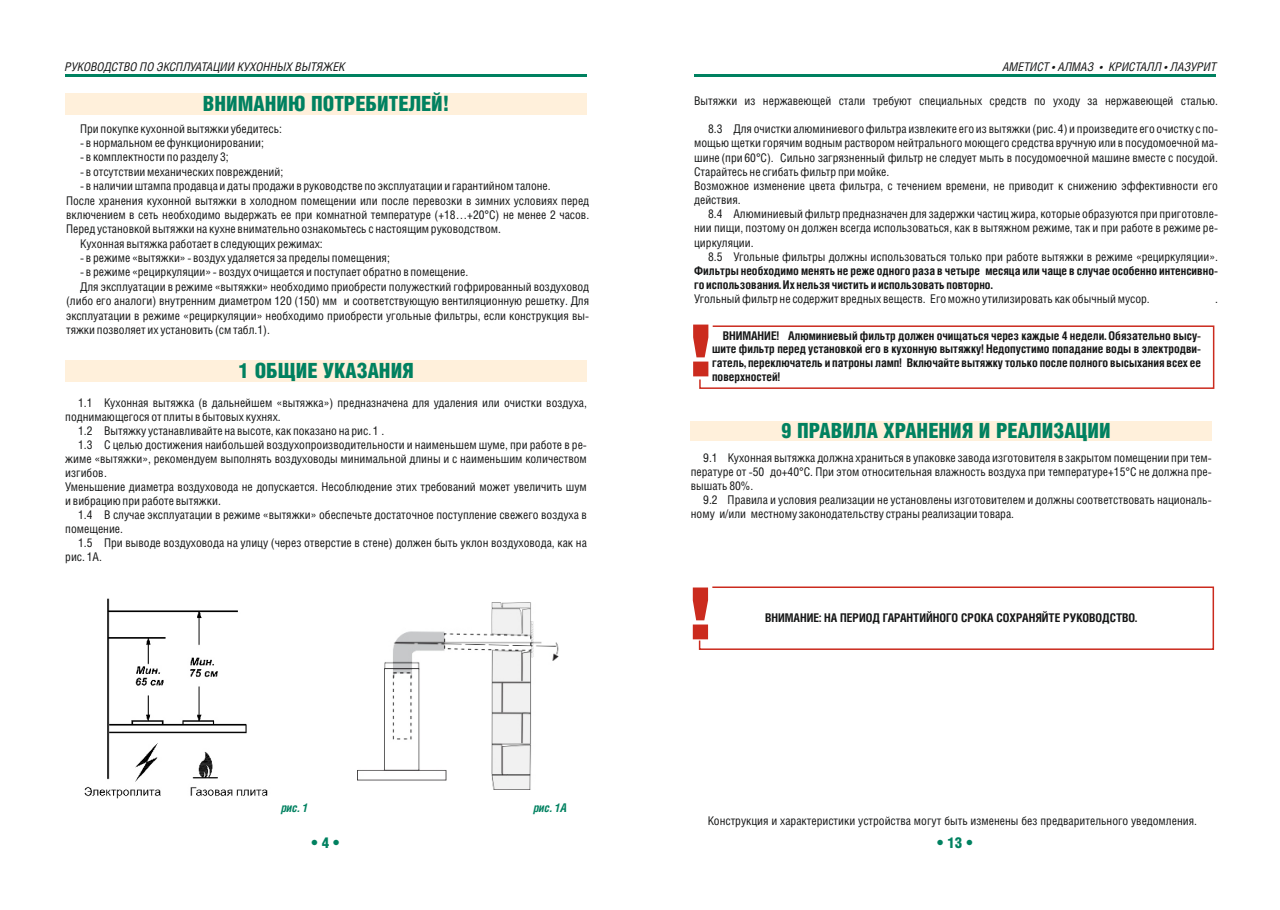
<style>
.page{position:relative;width:1280px;height:910px;background:#fff}
.page>*{position:absolute;margin:0;border:0;box-sizing:border-box;transform-origin:0 0}
.t1{font:72px "Helios Black C";color:#cb2b1e}
.t2{font:21px "Helios Cond Black C";color:#008160}
.t3{font:15px "Helios Cond Black C";color:#008160}
.t4{font:12px/14.2px "Helios Cond C";color:#151616}
.t5{font:700 12px/13.8px "Helios Cond C";color:#151616}
.t6{font:italic 12px "Helios Cond C";color:#151616}
.t7{font:italic 700 12px "Helios Cond C";color:#008160}
.s1{color:#fff}
</style>
<div class="page">
<hr style="left:65px;top:74px;width:521px;height:3px;background:#008160">
<hr style="left:694px;top:74px;width:522px;height:3px;background:#008160">
<div style="left:65px;top:93px;width:521px;height:21px;background:#fff0db"></div>
<div style="left:65px;top:361px;width:521px;height:21px;background:#fff0db"></div>
<img style="left:84px;top:598px;width:184px;height:201px">
<img style="left:358px;top:602px;width:200px;height:188px">
<div style="left:691px;top:421px;width:521px;height:19px;background:#fff0db"></div>
<svg style="left:698px;top:586px;width:517px;height:64px"></svg>
<svg style="left:699px;top:325px;width:516px;height:64px"></svg>
<p class="t6" style="left:65px;top:61px;width:282px">РУКОВОДСТВО ПО ЭКСПЛУАТАЦИИ КУХОННЫХ ВЫТЯЖЕК</p>
<h2 class="t2" style="left:203px;top:94px;width:248px">ВНИМАНИЮ ПОТРЕБИТЕЛЕЙ!</h2>
<p class="t4" style="left:80px;top:122px;width:203px">При покупке кухонной вытяжки убедитесь:</p>
<p class="t4" style="left:80px;top:136px;width:185px">- в нормальном ее функционировании;</p>
<p class="t4" style="left:80px;top:151px;width:150px">- в комплектности по разделу 3;</p>
<p class="t4" style="left:80px;top:165px;width:205px">- в отсутствии механических повреждений;</p>
<p class="t4" style="left:80px;top:180px;width:472px">- в наличии штампа продавца и даты продажи в руководстве по эксплуатации и гарантийном талоне.</p>
<p class="t4" style="left:66px;top:194px;width:525px">После хранения кухонной вытяжки в холодном помещении или после перевозки в зимних условиях перед</p>
<p class="t4" style="left:66px;top:208px;width:525px">включением в сеть необходимо выдержать ее при комнатной температуре (+18…+20°C) не менее 2 чаcов.</p>
<p class="t4" style="left:66px;top:223px;width:436px">Перед установкой вытяжки на кухне внимательно ознакомьтесь с настоящимруководством.</p>
<p class="t4" style="left:80px;top:237px;width:244px">Кухонная вытяжка работает в следующих режимах:</p>
<p class="t4" style="left:80px;top:251px;width:311px">- в режиме «вытяжки» - воздух удаляется за пределы помещения;</p>
<p class="t4" style="left:80px;top:266px;width:390px">- в режиме «рециркуляции» - воздух очищается и поступает обратно в помещение.</p>
<p class="t4" style="left:80px;top:280px;width:511px">Для эксплуатации в режиме «вытяжки» необходимо приобрести полужесткий гофрированный воздуховод</p>
<p class="t4" style="left:66px;top:295px;width:525px">(либо его аналоги) внутренним диаметром 120 (150) мм и соответствующую вентиляционную решетку. Для</p>
<p class="t4" style="left:66px;top:309px;width:525px">эксплуатации в режиме «рециркуляции» необходимо приобрести угольные фильтры, если конструкция вы-</p>
<p class="t4" style="left:66px;top:323px;width:205px">тяжки позволяет их установить (см табл.1).</p>
<h2 class="t2" style="left:239px;top:361px;width:177px">1 ОБЩИЕ УКАЗАНИЯ</h2>
<p class="t4" style="left:78px;top:397px;width:510px">1.1 Кухонная вытяжка (в дальнейшем «вытяжка») предназначена для удаления или очистки воздуха,</p>
<p class="t4" style="left:65px;top:411px;width:217px">поднимающегося от плиты в бытовых кухнях.</p>
<p class="t4" style="left:78px;top:425px;width:308px">1.2 Вытяжку устанавливайте на высоте, как показано на рис. 1 .</p>
<p class="t4" style="left:78px;top:439px;width:510px">1.3 С целью достижения наибольшей воздухопроизводительности и наименьшем шуме, при работе в ре-</p>
<p class="t4" style="left:65px;top:453px;width:523px">жиме «вытяжки», рекомендуем выполнять воздуховоды минимальной длины и с наименьшим количеством</p>
<p class="t4" style="left:65px;top:467px;width:43px">изгибов.</p>
<p class="t4" style="left:65px;top:481px;width:523px">Уменьшение диаметра воздуховода не допускается. Несоблюдение этих требований может увеличить шум</p>
<p class="t4" style="left:65px;top:495px;width:157px">и вибрацию при работе вытяжки.</p>
<p class="t4" style="left:78px;top:508px;width:510px">1.4 В случае эксплуатации в режиме «вытяжки» обеспечьте достаточное поступление свежего воздуха в</p>
<p class="t4" style="left:65px;top:522px;width:59px">помещение.</p>
<p class="t4" style="left:78px;top:536px;width:510px">1.5 При выводе воздуховода на улицу (через отверстие в стене) должен быть уклон воздуховода, как на</p>
<p class="t4" style="left:65px;top:550px;width:43px">рис. 1А. <span class="s1">.</span></p>
<p class="t7" style="left:281px;top:803px;width:29px">рис. 1</p>
<p class="t7" style="left:533px;top:802px;width:35px">рис. 1А</p>
<p class="t6" style="left:1003px;top:61px;width:215px">АМЕТИСТ • АЛМАЗ • КРИСТАЛЛ • ЛАЗУРИТ</p>
<p class="t4" style="left:694px;top:94px;width:525px">Вытяжки из нержавеющей стали требуют специальных средств по уходу за нержавеющей сталью.</p>
<p class="t4" style="left:694px;top:122px;width:525px;text-indent:14px">8.3 Для очистки алюминиевого фильтра извлеките его из вытяжки (рис. 4) и произведите его очистку с по&shy;мощью щетки горячим водным раствором нейтрального моющего средства вручную или в посудомоечной ма&shy;шине (при 60°С). Сильно загрязненный фильтр не следует мыть в посудомоечной машине вместе с посудой.<br>Старайтесь не сгибать фильтр при мойке.<br>Возможное изменение цвета фильтра, с течением времени, не приводит к снижению эффективности его действия.</p>
<p class="t4" style="left:694px;top:207px;width:525px;text-align:justify;text-indent:14px">8.4 Алюминиевый фильтр предназначен для задержки частиц жира, которые образуются при приготовле&shy;нии пищи, поэтому он должен всегда использоваться, как в вытяжном режиме, так и при работе в режиме ре&shy;циркуляции.</p>
<p class="t4" style="left:708px;top:250px;width:511px">8.5 Угольные фильтры должны использоваться только при работе вытяжки в режиме «рециркуляции».</p>
<p class="t5" style="left:694px;top:264px;width:525px">Фильтры необходимо менять не реже одного раза в четыре месяца или чаще в случае особенно интенсивно&shy;го использования. Их нельзя чистить и использовать повторно.</p>
<p class="t4" style="left:694px;top:292px;width:457px">Угольный фильтр не содержит вредных веществ. Его можно утилизировать как обычный мусор.</p>
<p class="t4" style="left:1215px;top:292px;width:4px">.</p>
<h1 class="t1" style="left:689px;top:317px;width:25px">!</h1>
<p class="t5" style="left:712px;top:329px;width:491px;text-align:justify;text-indent:11px">ВНИМАНИЕ! Алюминиевый фильтр должен очищаться через каждые 4 недели. Обязательно высу&shy;шите фильтр перед установкой его в кухонную вытяжку! Недопустимо попадание воды в электродви&shy;гатель, переключатель и патроны ламп! Включайте вытяжку только после полного высыхания всех ее поверхностей!</p>
<h2 class="t2" style="left:781px;top:421px;width:331px">9 ПРАВИЛА ХРАНЕНИЯ И РЕАЛИЗАЦИИ</h2>
<p class="t4" style="left:691px;top:451px;width:522px;text-align:justify;text-indent:12px">9.1 Кухонная вытяжка должна храниться в упаковке завода изготовителя в закрытом помещении при тем&shy;пературе от -50 до+40°С. При этом относительная влажность воздуха при температуре+15°С не должна пре&shy;вышать 80%.</p>
<p class="t4" style="left:691px;top:493px;width:522px;text-indent:12px">9.2 Правила и условия реализации не установлены изготовителем и должны соответствовать националь&shy;ному и/или местному законодательству страны реализации товара.</p>
<h1 class="t1" style="left:688px;top:580px;width:25px">!</h1>
<p class="t5" style="left:765px;top:611px;width:374px">ВНИМАНИЕ: НА ПЕРИОД ГАРАНТИЙНОГО СРОКА СОХРАНЯЙТЕ РУКОВОДСТВО.</p>
<p class="t4" style="left:708px;top:814px;width:491px">Конструкция и характеристики устройства могут быть изменены без предварительного уведомления.</p>
<p class="t3" style="left:311px;top:835px;width:29px">• 4 •</p>
<p class="t3" style="left:937px;top:835px;width:37px">• 13 •</p>
</div>
